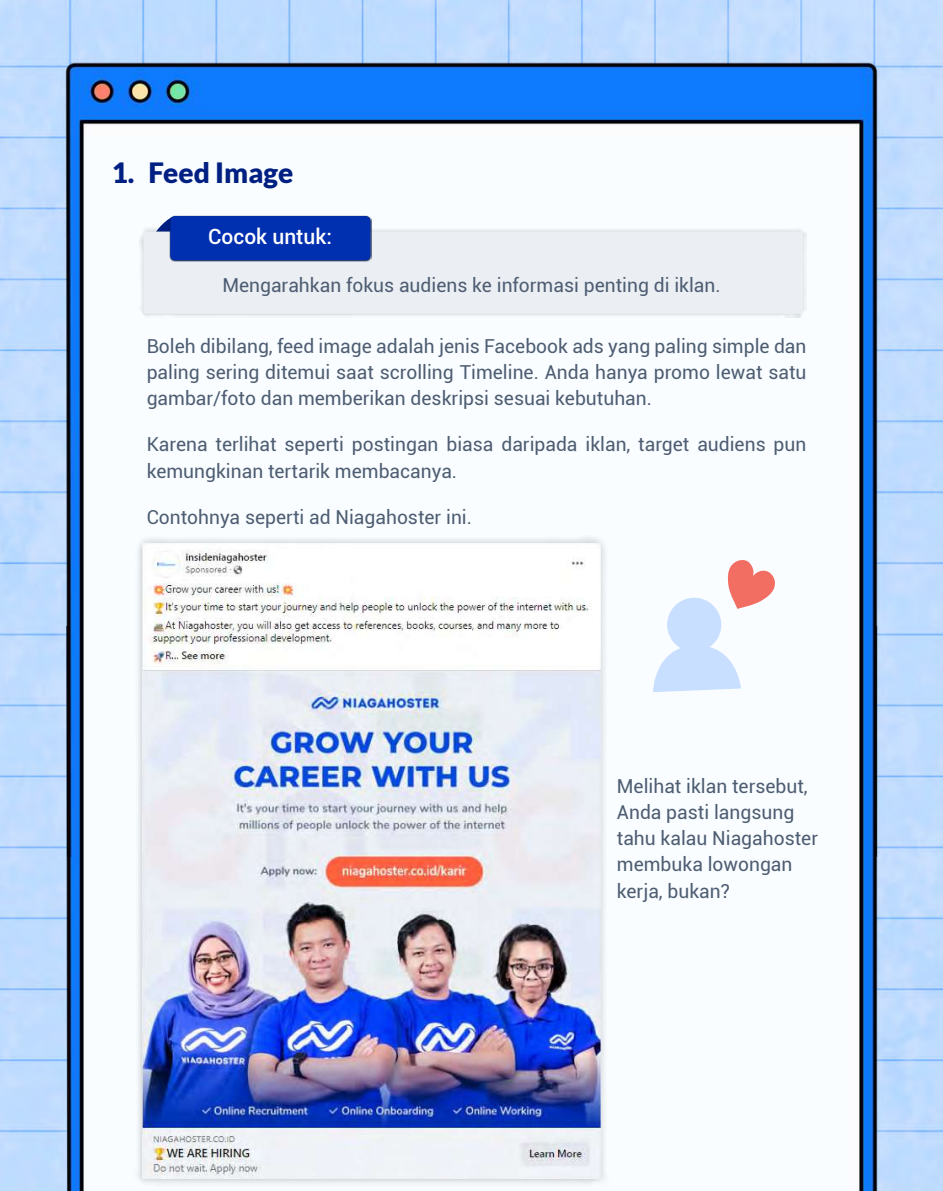
<style>
.page{position:relative;width:943px;height:1191px;background:#fff}
.page>*{position:absolute;margin:0;border:0;box-sizing:border-box;transform-origin:0 0}
.t1{font:900 28px "Lato";color:#001f82}
.t2{font:500 21px "Roboto";color:#fff}
.t3{font:19.25px/26.2px "Roboto";color:#4e5d72}
</style>
<div class="page">
<img style="left:0;top:856px;width:943px;height:335px">
<img style="left:0;top:14px;width:943px;height:842px">
<div style="left:134px;top:536px;width:474px;height:651px;background:#000;opacity:.25"></div>
<img style="left:142px;top:544px;width:458px;height:634px">
<svg style="left:153px;top:216px;width:16px;height:12px"></svg>
<img style="left:140px;top:228px;width:666px;height:89px">
<div style="left:143px;top:231px;width:660px;height:83px;background:#ebeff4;border-radius:3px"></div>
<img style="left:169px;top:215px;width:202px;height:46px">
<div style="left:170px;top:216px;width:200px;height:44px;background:#002faf;border-radius:5px"></div>
<svg style="left:653px;top:557px;width:124px;height:135px"></svg>
<h1 class="t1" style="left:112px;top:157px;width:183px">1. Feed Image</h1>
<p class="t2" style="left:208px;top:222px;width:125px">Cocok untuk:</p>
<p class="t3" style="left:222px;top:271px;width:500px">Mengarahkan fokus audiens ke informasi penting di iklan.</p>
<p class="t3" style="left:147px;top:332px;width:661px;text-align:justify">Boleh dibilang, feed image adalah jenis Facebook ads yang paling simple dan paling sering ditemui saat scrolling Timeline. Anda hanya promo lewat satu gambar/foto dan memberikan deskripsi sesuai kebutuhan.</p>
<p class="t3" style="left:147px;top:430px;width:661px">Karena terlihat seperti postingan biasa daripada iklan, target audiens pun kemungkinan tertarik membacanya.</p>
<p class="t3" style="left:147px;top:503px;width:327px">Contohnya seperti ad Niagahoster ini.</p>
<p class="t3" style="left:617px;top:772px;width:203px">Melihat iklan tersebut,<br>Anda pasti langsung tahu kalau Niagahoster membuka lowongan kerja, bukan?</p>
</div>
